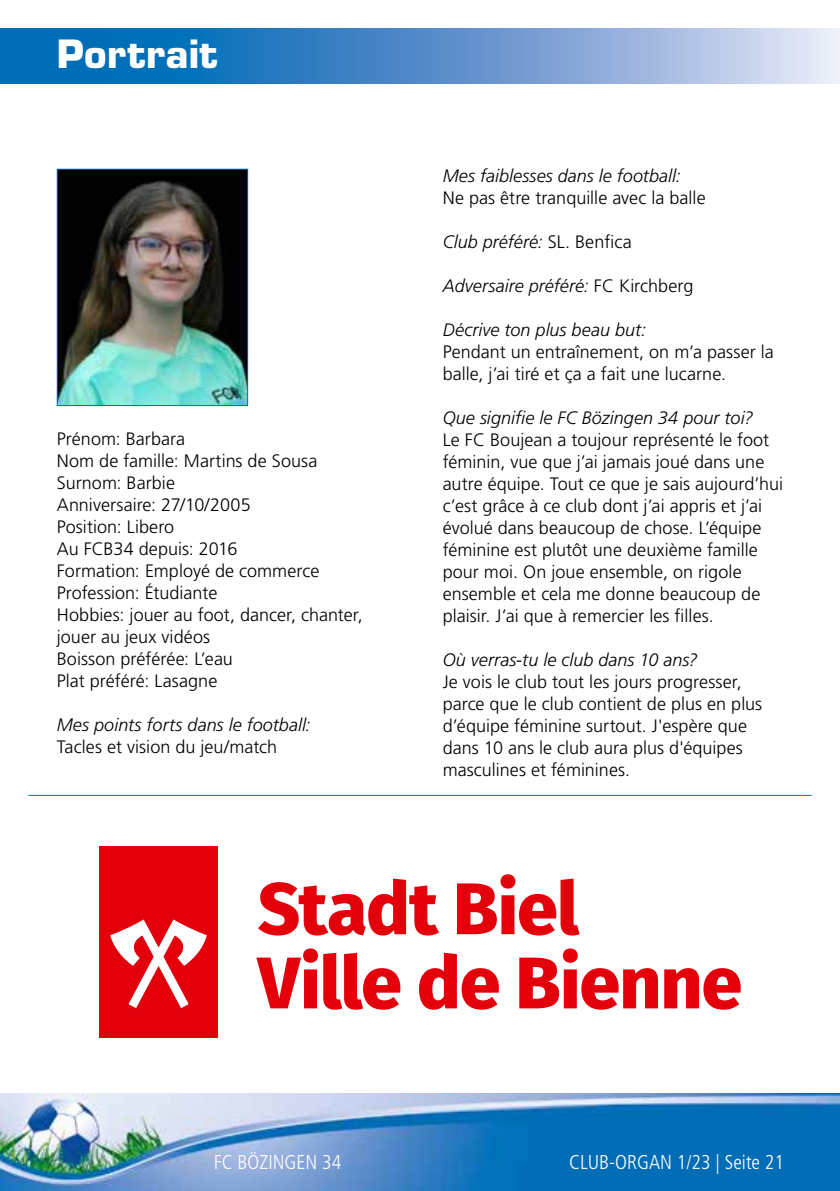
<style>
.page{position:relative;width:840px;height:1191px;background:#fff}
.page>*{position:absolute;margin:0;border:0;box-sizing:border-box;transform-origin:0 0}
.t1{font:700 38px "Eurostile LT Std";letter-spacing:.01em;color:#fff}
.t2{font:300 condensed 20px "Frutiger LT Std";color:#fff}
.t3{font:300 18px/22px "Frutiger LT Std";color:#000}
.t4{font:italic 300 18px "Frutiger LT Std";letter-spacing:.005em;color:#000}
.s1{font-style:normal}
</style>
<div class="page">
<img style="left:0;top:1093px;width:839px;height:98px">
<svg style="left:0;top:28px;width:839px;height:56px;background:#5a96cd"></svg>
<img style="left:56px;top:168px;width:192px;height:238px">
<hr style="left:28px;top:795px;width:783px;height:1px;background:#006db7">
<div style="left:99px;top:846px;width:118px;height:192px;background:#e3000b"></div>
<svg style="left:110px;top:919px;width:97px;height:89px"></svg>
<svg style="left:258px;top:878px;width:181px;height:57px"></svg>
<svg style="left:457px;top:874px;width:122px;height:61px"></svg>
<svg style="left:256px;top:948px;width:144px;height:61px"></svg>
<svg style="left:419px;top:952px;width:79px;height:57px"></svg>
<svg style="left:519px;top:948px;width:138px;height:61px"></svg>
<svg style="left:664px;top:968px;width:76px;height:41px"></svg>
<h1 class="t1" style="left:57px;top:31px;width:162px">Portrait</h1>
<p class="t3" style="left:57px;top:428px;width:307px">Prénom: Barbara<br>Nom de famille: Martins de Sousa<br>Surnom: Barbie<br>Anniversaire: 27/10/2005<br>Position: Libero<br>Au FCB34 depuis: 2016<br>Formation: Employé de commerce<br>Profession: Étudiante<br>Hobbies: jouer au foot, dancer, chanter, jouer au jeux vidéos<br>Boisson préférée: L’eau<br>Plat préféré: Lasagne</p>
<p class="t4" style="left:57px;top:714px;width:255px">Mes points forts dans le football:</p>
<p class="t3" style="left:57px;top:736px;width:222px">Tacles et vision du jeu/match</p>
<p class="t4" style="left:442px;top:166px;width:239px">Mes faiblesses dans le football:</p>
<p class="t3" style="left:442px;top:187px;width:264px">Ne pas être tranquille avec la balle</p>
<p class="t4" style="left:442px;top:232px;width:190px">Club préféré: <span class="s1">SL. Benfica</span></p>
<p class="t4" style="left:442px;top:276px;width:252px">Adversaire préféré: <span class="s1">FC Kirchberg</span></p>
<p class="t4" style="left:442px;top:320px;width:205px">Décrive ton plus beau but:</p>
<p class="t3" style="left:442px;top:341px;width:332px">Pendant un entraînement, on m’a passer la balle, j’ai tiré et ça a fait une lucarne.</p>
<p class="t4" style="left:442px;top:408px;width:312px">Que signifie le FC Bözingen 34 pour toi?</p>
<p class="t3" style="left:442px;top:429px;width:342px">Le FC Boujean a toujour représenté le foot féminin, vue que j’ai jamais joué dans une autre équipe. Tout ce que je sais aujourd’hui c’est grâce à ce club dont j’ai appris et j’ai évolué dans beaucoup de chose. L’équipe féminine est plutôt une deuxième famille pour moi. On joue ensemble, on rigole ensemble et cela me donne beaucoup de plaisir. J’ai que à remercier les filles.</p>
<p class="t4" style="left:442px;top:650px;width:256px">Où verras-tu le club dans 10 ans?</p>
<p class="t3" style="left:442px;top:671px;width:321px">Je vois le club tout les jours progresser, parce que le club contient de plus en plus d’équipe féminine surtout. J'espère que dans 10 ans le club aura plus d'équipes masculines et féminines.</p>
<p class="t2" style="left:214px;top:1150px;width:129px">FC BÖZINGEN 34</p>
<p class="t2" style="left:569px;top:1150px;width:216px">CLUB-ORGAN 1/23 | Seite 21</p>
</div>
